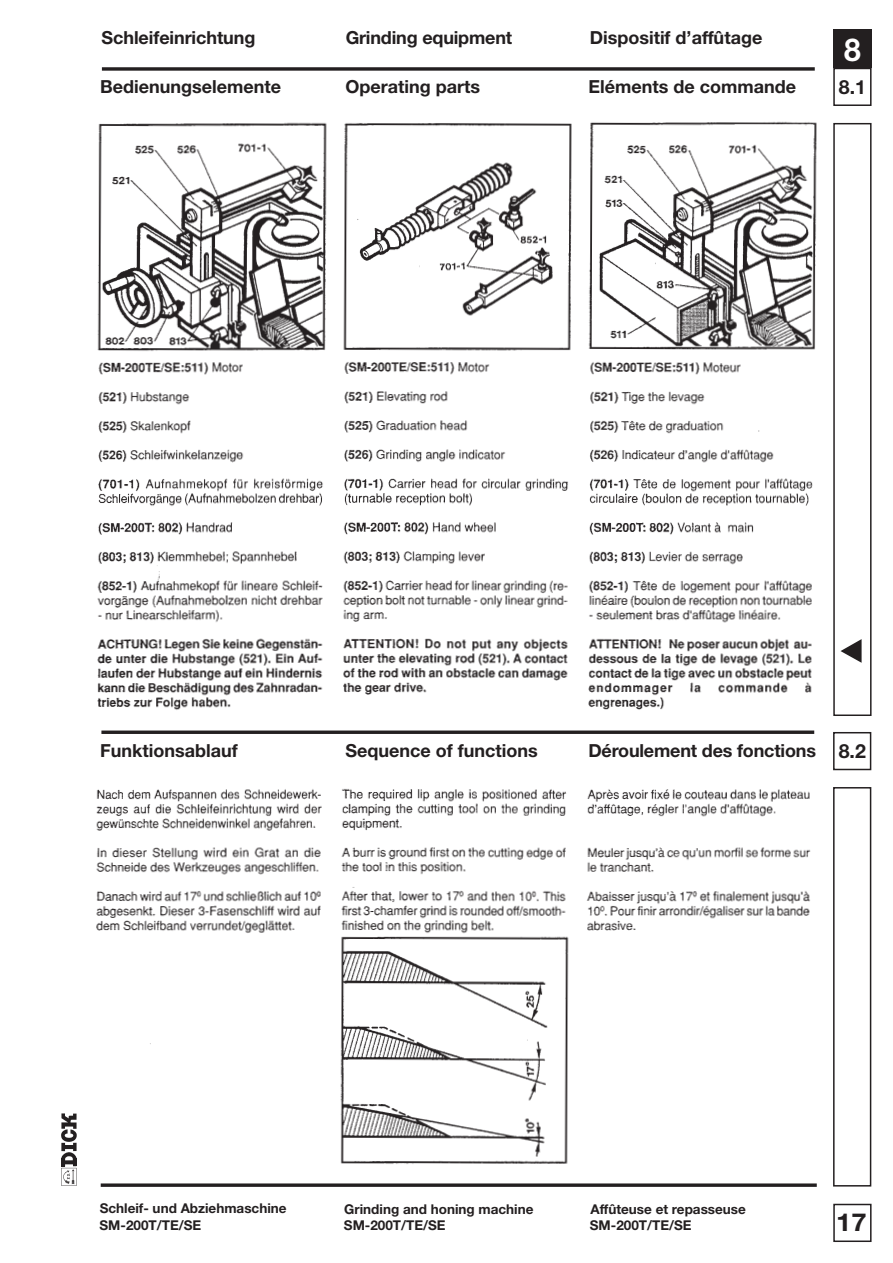
<style>
.page{position:relative;width:893px;height:1263px;background:#fff}
.page>*{position:absolute;margin:0;border:0;box-sizing:border-box;transform-origin:0 0}
.t1{font:700 31.65px "Helvetica Neue LT Std";color:#fff;scale:.95 1}
.t2{font:700 24.75px "Helvetica Neue LT Std";color:#231f20;scale:1.11 1}
.t3{font:700 19.5px "Helvetica Neue LT Std";color:#231f20}
.t4{font:700 18px "Helvetica Neue LT Std";color:#231f20}
.t5{font:700 13.5px/16.2px "Helvetica Neue LT Std";color:#231f20}
.s1{font-size:19.5px}
</style>
<div class="page">
<img style="left:96px;top:121px;width:721px;height:1043px">
<svg style="left:96px;top:712px;width:721px;height:55px"></svg>
<svg style="left:101px;top:1183px;width:716px;height:4px;background:#433f40"></svg>
<div style="left:833px;top:1204px;width:38px;height:38px;border:2px solid #231f20"></div>
<div style="left:833px;top:30px;width:38px;height:38px;background:#231f20"></div>
<div style="left:833px;top:68px;width:38px;height:38px;border:2px solid #231f20"></div>
<div style="left:833px;top:123px;width:38px;height:593px;border:1px solid #231f20"></div>
<div style="left:833px;top:732px;width:38px;height:38px;border:2px solid #231f20"></div>
<div style="left:833px;top:787px;width:38px;height:399px;border:2px solid #231f20"></div>
<svg style="left:102px;top:67px;width:713px;height:4px;background:#423f40"></svg>
<svg style="left:61px;top:1113px;width:16px;height:73px"></svg>
<svg style="left:840px;top:639px;width:22px;height:24px"></svg>
<svg style="left:101px;top:730px;width:713px;height:4px;background:#423f3f"></svg>
<div style="left:718px;top:389px;width:28px;height:13px;background:#fff"></div>
<div style="left:287px;top:884px;width:13px;height:7px;background:#fff"></div>
<div style="left:262px;top:273px;width:12px;height:12px;background:#fff"></div>
<hr style="left:735px;top:124px;width:78px;height:2px;background:#fff">
<p class="t4" style="left:102px;top:26px;width:155px">Schleifeinrichtung</p>
<p class="t4" style="left:346px;top:26px;width:168px">Grinding equipment</p>
<p class="t4" style="left:590px;top:26px;width:174px">Dispositif d’affûtage</p>
<h1 class="t1" style="left:844px;top:30px;width:19px">8</h1>
<p class="t4" style="left:100px;top:75px;width:182px">Bedienungselemente</p>
<p class="t4" style="left:345px;top:75px;width:136px">Operating parts</p>
<p class="t4" style="left:588px;top:75px;width:209px">Eléments de commande</p>
<p class="t3" style="left:839px;top:75px;width:29px">8.1</p>
<p class="t4" style="left:100px;top:739px;width:139px">Funktionsablauf</p>
<p class="t4" style="left:345px;top:739px;width:194px">Sequence of functions</p>
<p class="t4" style="left:588px;top:739px;width:279px">Déroulement des fonctions <span class="s1">8.2</span></p>
<p class="t5" style="left:100px;top:1200px;width:189px">Schleif- und Abziehmaschine<br>SM-200T/TE/SE</p>
<p class="t5" style="left:344px;top:1200px;width:191px">Grinding and honing machine<br>SM-200T/TE/SE</p>
<p class="t5" style="left:590px;top:1200px;width:158px">Affûteuse et repasseuse<br>SM-200T/TE/SE</p>
<h2 class="t2" style="left:836px;top:1207px;width:29px">17</h2>
</div>
